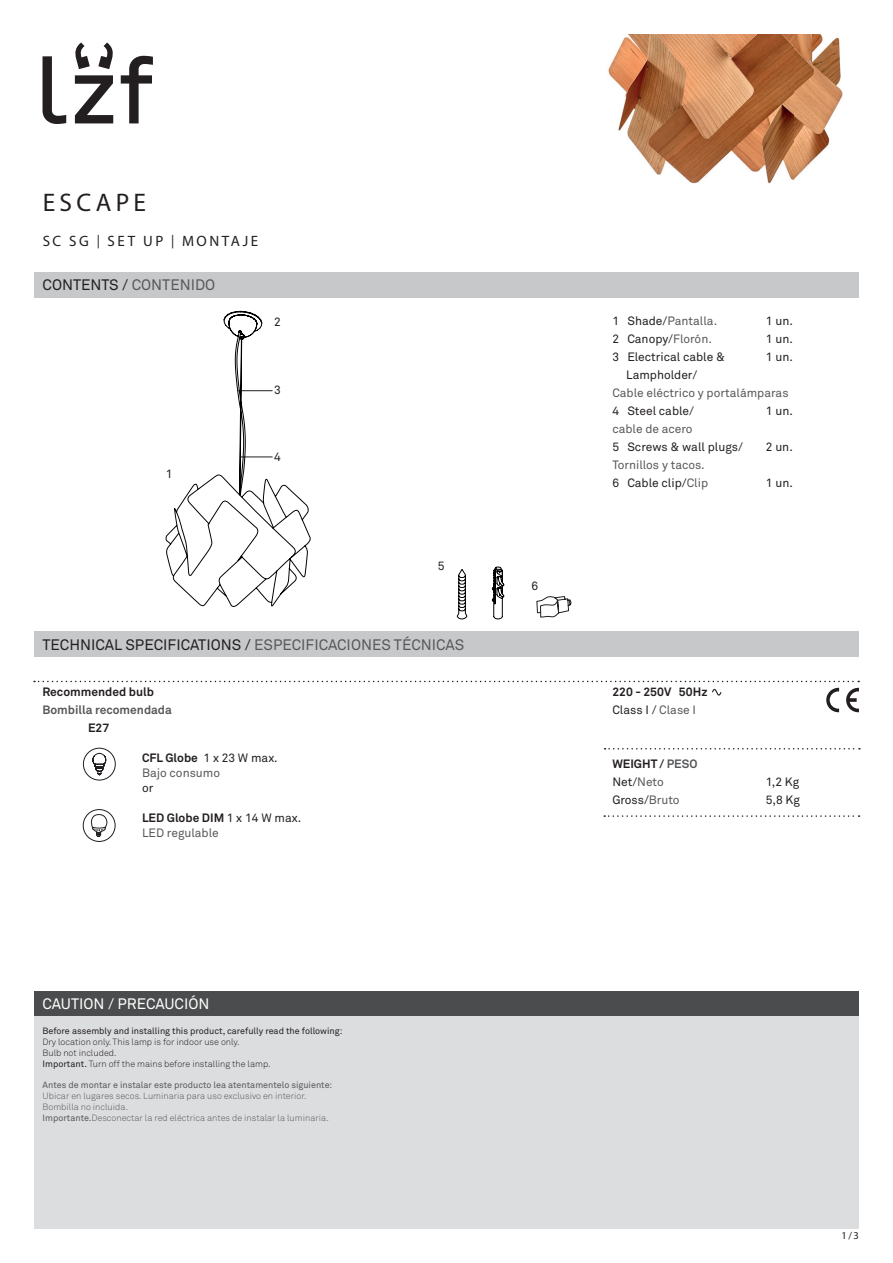
<style>
.page{position:relative;width:893px;height:1263px;background:#fff}
.page>*{position:absolute;margin:0;border:0;box-sizing:border-box;transform-origin:0 0}
.t1{font:25.5px "Myriad Pro";letter-spacing:.17em;color:#231f20}
.t2{font:15px "Akkurat";color:#231f20}
.t3{font:15px "Akkurat";color:#fff}
.t4{font:15px "Myriad Pro";letter-spacing:.17em;color:#231f20}
.t5{font:12px/15px "Akkurat";color:#57585a}
.t6{font:12px "Akkurat";color:#231f20}
.t7{font:700 12px/18px "Akkurat";color:#231f20}
.t8{font:700 12px "Akkurat";color:#57585a}
.t9{font:10.5px "Myriad Pro";color:#231f20}
.t10{font:300 9px/10.8px "Akkurat";color:#57585a}
.t11{font:300 9px/10.8px "Akkurat";color:#231f20}
.t12{font:9px "Akkurat";color:#231f20}
.t13{font:9px "Akkurat";color:#57585a}
.s1{font-size:13.5px}
.s2{color:#57585a}
.s3{font-weight:700;color:#231f20}
.s4{color:#231f20}
.s5{font-weight:400}
.s6{font-weight:400;color:#57585a}
</style>
<div class="page">
<div style="left:34px;top:272px;width:825px;height:26px;background:#c7c8ca"></div>
<div style="left:34px;top:991px;width:825px;height:25px;background:#4b4c4d"></div>
<div style="left:34px;top:631px;width:825px;height:26px;background:#c7c8ca"></div>
<div style="left:34px;top:1016px;width:825px;height:213px;background:#dcdddf"></div>
<svg style="left:75px;top:75px;width:38px;height:48px"></svg>
<svg style="left:121px;top:56px;width:32px;height:67px"></svg>
<svg style="left:43px;top:56px;width:23px;height:68px"></svg>
<svg style="left:75px;top:43px;width:15px;height:26px"></svg>
<svg style="left:98px;top:43px;width:15px;height:26px"></svg>
<img style="left:608px;top:34px;width:235px;height:150px">
<svg style="left:34px;top:681px;width:825px;height:1px"></svg>
<svg style="left:605px;top:748px;width:255px;height:1px"></svg>
<svg style="left:604px;top:815px;width:256px;height:2px"></svg>
<svg style="left:826px;top:688px;width:13px;height:24px"></svg>
<svg style="left:846px;top:688px;width:13px;height:24px"></svg>
<svg style="left:457px;top:567px;width:47px;height:52px"></svg>
<svg style="left:536px;top:596px;width:35px;height:21px"></svg>
<svg style="left:712px;top:688px;width:10px;height:8px"></svg>
<svg style="left:93px;top:753px;width:13px;height:22px"></svg>
<div style="left:83px;top:748px;width:32px;height:32px;border:1px solid #231f20;border-radius:50%"></div>
<div style="left:83px;top:809px;width:32px;height:32px;border:1px solid #231f20;border-radius:50%"></div>
<svg style="left:91px;top:814px;width:16px;height:23px"></svg>
<svg style="left:165px;top:311px;width:146px;height:296px"></svg>
<h1 class="t1" style="left:43px;top:186px;width:105px">ESCAPE</h1>
<p class="t4" style="left:43px;top:232px;width:217px">SC SG <span class="s1">|</span> SET UP <span class="s1">|</span> MONTAJE</p>
<p class="t2" style="left:43px;top:276px;width:174px">CONTENTS / <span class="s2">CONTENIDO</span></p>
<p class="t6" style="left:166px;top:466px;width:8px">1</p>
<p class="t6" style="left:274px;top:314px;width:8px">2</p>
<p class="t6" style="left:274px;top:382px;width:8px">3</p>
<p class="t6" style="left:274px;top:449px;width:8px">4</p>
<p class="t6" style="left:438px;top:558px;width:8px">5</p>
<p class="t2" style="left:43px;top:635px;width:423px">TECHNICAL SPECIFICATIONS / <span class="s2">ESPECIFICACIONES TÉCNICAS</span></p>
<p class="t7" style="left:43px;top:683px;width:113px">Recommended bulb</p>
<p class="t8" style="left:43px;top:703px;width:131px">Bombilla recomendada</p>
<p class="t7" style="left:88px;top:719px;width:23px">E27</p>
<p class="t5" style="left:142px;top:750px;width:137px"><span class="s3">CFL Globe</span> <span class="s4">1 x 23 W max.<br></span>Bajo consumo</p>
<p class="t6" style="left:142px;top:781px;width:13px">or</p>
<p class="t5" style="left:142px;top:810px;width:161px"><span class="s3">LED Globe DIM</span> <span class="s4">1 x 14 W max.<br></span>LED regulable</p>
<p class="t3" style="left:43px;top:994px;width:169px">CAUTION / PRECAUCIÓN</p>
<p class="t12" style="left:43px;top:1025px;width:301px">Before assembly and installing this product, carefully read the following:</p>
<p class="t11" style="left:43px;top:1036px;width:229px">Dry location only. This lamp is for indoor use only.<br>Bulb not included.<br><span class="s5">Important.</span> Turn off the mains before installing the lamp.</p>
<p class="t13" style="left:43px;top:1079px;width:291px">Antes de montar e instalar este producto lea atentamentelo siguiente:</p>
<p class="t10" style="left:43px;top:1090px;width:288px">Ubicar en lugares secos. Luminaria para uso exclusivo en interior.<br>Bombilla no incluida.<br><span class="s5">Importante.</span>Desconectar la red eléctrica antes de instalar la luminaria.</p>
<p class="t6" style="left:531px;top:578px;width:8px">6</p>
<p class="t5" style="left:612px;top:313px;width:106px"><span class="s4">1 Shade/</span>Pantalla.</p>
<p class="t6" style="left:766px;top:313px;width:29px">1 un.</p>
<p class="t6" style="left:612px;top:331px;width:101px">2 Canopy/<span class="s2">Florón.</span></p>
<p class="t6" style="left:766px;top:331px;width:29px">1 un.</p>
<p class="t6" style="left:612px;top:349px;width:114px">3 Electrical cable &amp;</p>
<p class="t6" style="left:766px;top:349px;width:29px">1 un.</p>
<p class="t6" style="left:626px;top:367px;width:73px">Lampholder/</p>
<p class="t5" style="left:612px;top:385px;width:178px">Cable eléctrico y portalámparas</p>
<p class="t6" style="left:612px;top:403px;width:83px">4 Steel cable/</p>
<p class="t6" style="left:766px;top:403px;width:29px">1 un.</p>
<p class="t5" style="left:612px;top:421px;width:82px">cable de acero</p>
<p class="t6" style="left:612px;top:439px;width:132px">5 Screws &amp; wall plugs/</p>
<p class="t6" style="left:766px;top:439px;width:29px">2 un.</p>
<p class="t5" style="left:612px;top:456px;width:97px;line-height:18px">Tornillos y tacos.<br><span class="s4">6 Cable clip/</span>Clip</p>
<p class="t6" style="left:766px;top:475px;width:29px">1 un.</p>
<p class="t7" style="left:612px;top:683px;width:97px">220 - 250V 50Hz<br><span class="s5">Class I /</span> <span class="s6">Clase I</span></p>
<p class="t7" style="left:612px;top:755px;width:87px">WEIGHT / <span class="s2">PESO<br></span><span class="s5">Net/</span><span class="s6">Neto</span></p>
<p class="t6" style="left:766px;top:775px;width:35px">1,2 Kg</p>
<p class="t6" style="left:612px;top:793px;width:69px">Gross/<span class="s2">Bruto</span></p>
<p class="t6" style="left:766px;top:793px;width:36px">5,8 Kg</p>
<p class="t9" style="left:841px;top:1229px;width:19px">1/3</p>
</div>
